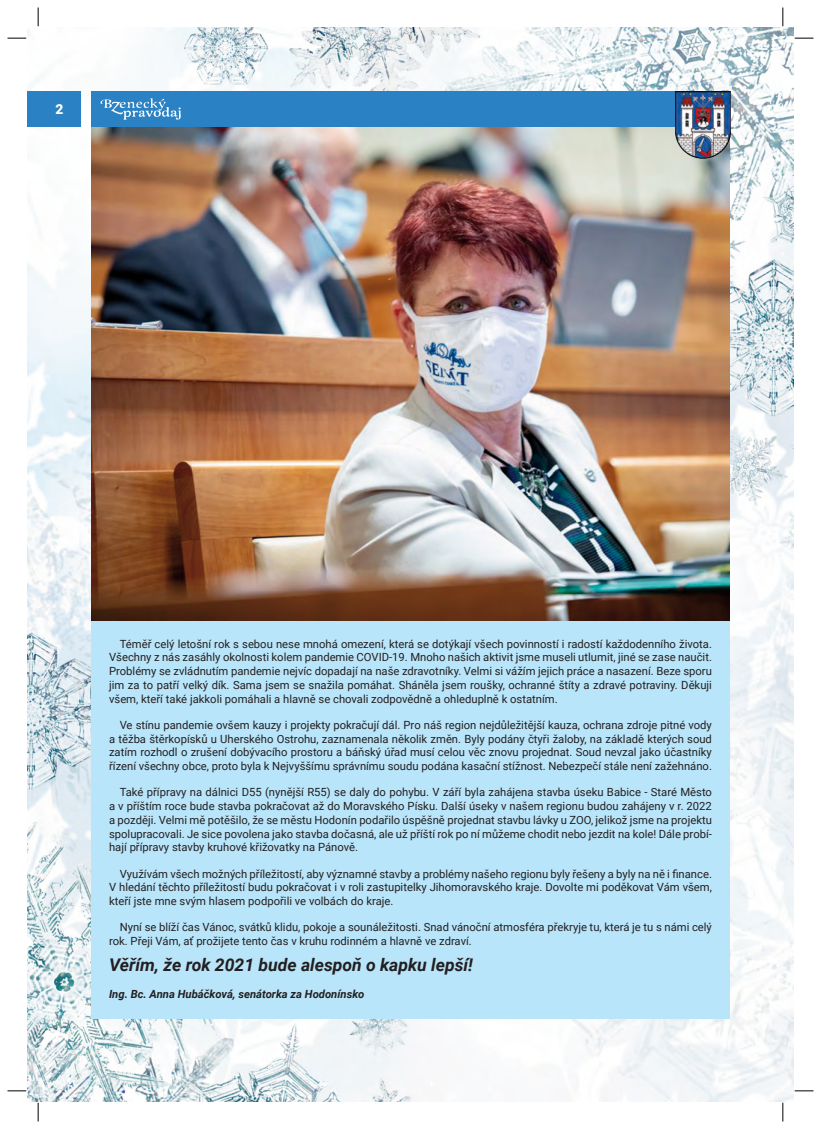
<style>
.page{position:relative;width:821px;height:1129px;background:#fff}
.page>*{position:absolute;margin:0;border:0;box-sizing:border-box;transform-origin:0 0}
.t1{font:italic 700 17.5px "Roboto";color:#231f20}
.t2{font:900 13.75px "Roboto";color:#fff}
.t3{font:11.25px/13.8px "Roboto";color:#231f20;text-align:justify}
.t4{font:italic 700 11.25px "Roboto";color:#231f20}
</style>
<div class="page">
<img style="left:28px;top:28px;width:765px;height:1073px">
<div style="left:91px;top:620px;width:638px;height:399px;background:#b9e5fa"></div>
<img style="left:91px;top:127px;width:638px;height:493px">
<div style="left:28px;top:91px;width:53px;height:36px;background:#2a82c4"></div>
<div style="left:91px;top:91px;width:638px;height:36px;background:#2a82c4"></div>
<svg style="left:100px;top:98px;width:81px;height:22px"></svg>
<img style="left:675px;top:91px;width:55px;height:67px">
<svg style="left:8px;top:37px;width:18px;height:2px"></svg>
<svg style="left:37px;top:8px;width:2px;height:18px"></svg>
<svg style="left:782px;top:8px;width:1px;height:18px"></svg>
<svg style="left:794px;top:37px;width:19px;height:2px"></svg>
<svg style="left:8px;top:1090px;width:18px;height:1px"></svg>
<svg style="left:37px;top:1102px;width:2px;height:19px"></svg>
<svg style="left:794px;top:1090px;width:19px;height:1px"></svg>
<svg style="left:782px;top:1102px;width:1px;height:19px"></svg>
<p class="t2" style="left:55px;top:104px;width:9px">2</p>
<p class="t3" style="left:109px;top:638px;width:604px;text-indent:11px">Téměř celý letošní rok s sebou nese mnohá omezení, která se dotýkají všech povinností i radostí každodenního života.<br>Všechny z nás zasáhly okolnosti kolem pandemie COVID-19. Mnoho našich aktivit jsme museli utlumit, jiné se zase naučit.<br>Problémy se zvládnutím pandemie nejvíc dopadají na naše zdravotníky. Velmi si vážím jejich práce a nasazení. Beze sporu jim za to patří velký dík. Sama jsem se snažila pomáhat. Sháněla jsem roušky, ochranné štíty a zdravé potraviny. Děkuji všem, kteří také jakkoli pomáhali a hlavně se chovali zodpovědně a ohleduplně k ostatním.</p>
<p class="t3" style="left:109px;top:719px;width:604px;text-indent:11px">Ve stínu pandemie ovšem kauzy i projekty pokračují dál. Pro náš region nejdůležitější kauza, ochrana zdroje pitné vody a těžba štěrkopísků u Uherského Ostrohu, zaznamenala několik změn. Byly podány čtyři žaloby, na základě kterých soud zatím rozhodl o zrušení dobývacího prostoru a báňský úřad musí celou věc znovu projednat. Soud nevzal jako účastníky řízení všechny obce, proto byla k Nejvyššímu správnímu soudu podána kasační stížnost. Nebezpečí stále není zažehnáno.</p>
<p class="t3" style="left:109px;top:786px;width:604px;text-indent:11px">Také přípravy na dálnici D55 (nynější R55) se daly do pohybu. V září byla zahájena stavba úseku Babice - Staré Město a v příštím roce bude stavba pokračovat až do Moravského Písku. Další úseky v našem regionu budou zahájeny v r. 2022 a později. Velmi mě potěšilo, že se městu Hodonín podařilo úspěšně projednat stavbu lávky u ZOO, jelikož jsme na projektu spolupracovali. Je sice povolena jako stavba dočasná, ale už příští rok po ní můžeme chodit nebo jezdit na kole! Dále probí‐ hají přípravy stavby kruhové křižovatky na Pánově.</p>
<p class="t3" style="left:109px;top:868px;width:604px;text-indent:11px">Využívám všech možných příležitostí, aby významné stavby a problémy našeho regionu byly řešeny a byly na ně i finance.<br>V hledání těchto příležitostí budu pokračovat i v roli zastupitelky Jihomoravského kraje. Dovolte mi poděkovat Vám všem, kteří jste mne svým hlasem podpořili ve volbách do kraje.</p>
<p class="t3" style="left:109px;top:921px;width:604px;text-indent:11px">Nyní se blíží čas Vánoc, svátků klidu, pokoje a sounáležitosti. Snad vánoční atmosféra překryje tu, která je tu s námi celý rok. Přeji Vám, ať prožijete tento čas v kruhu rodinném a hlavně ve zdraví.</p>
<h1 class="t1" style="left:109px;top:958px;width:365px">Věřím, že rok 2021 bude alespoň o kapku lepší!</h1>
<p class="t4" style="left:109px;top:989px;width:257px">Ing. Bc. Anna Hubáčková, senátorka za Hodonínsko</p>
</div>
